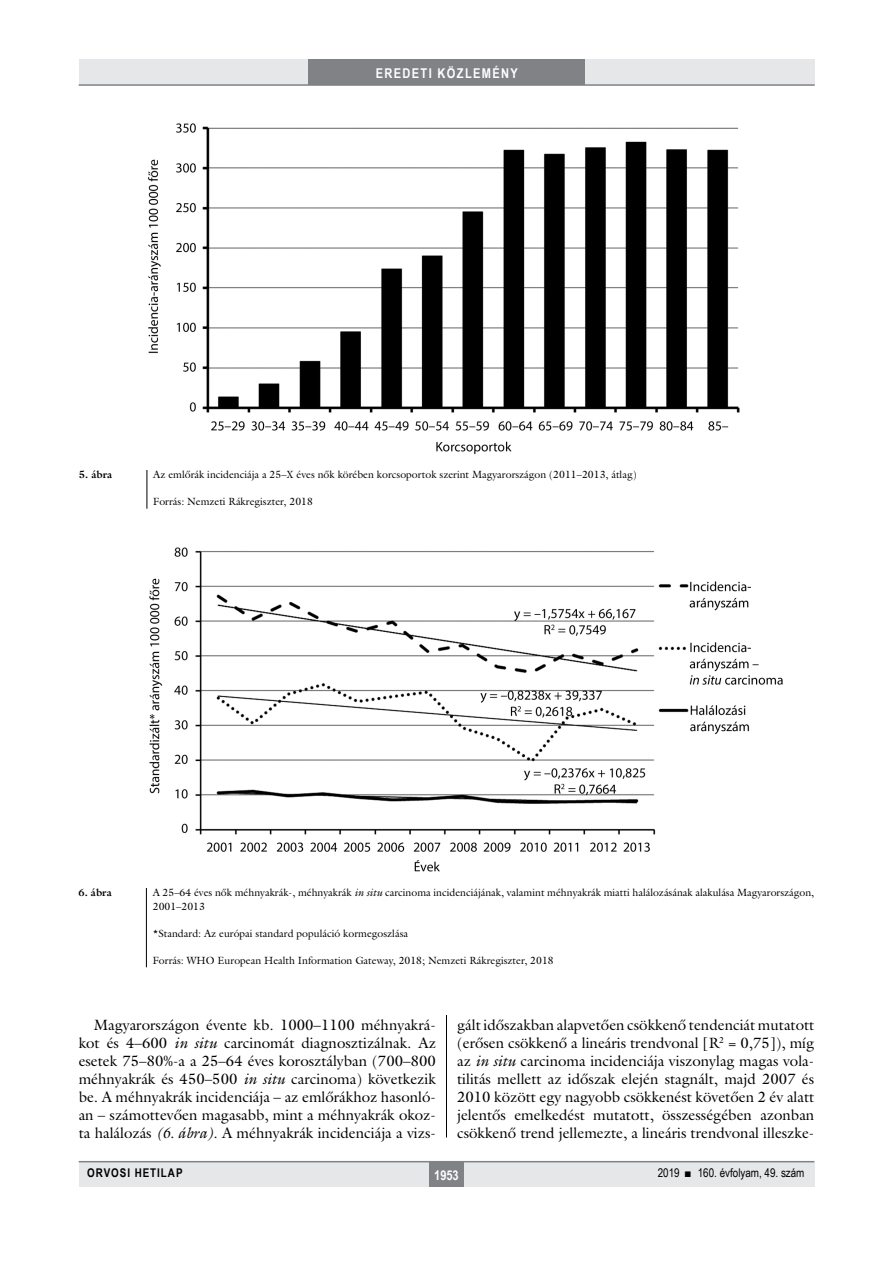
<style>
.page{position:relative;width:893px;height:1263px;background:#fff}
.page>*{position:absolute;margin:0;border:0;box-sizing:border-box;transform-origin:0 0}
.Body_Text{font:15px/18px "Galliard Reg";color:#000;text-align:justify}
.t1{font:700 13.5px "Arial Narrow";letter-spacing:.1em;color:#fff}
.t2{font:12px "Arial Narrow";color:#000}
.t3{font:700 12px "Arial Narrow";letter-spacing:.08em;color:#000}
.kepalairas2{font:10.5px/13.5px "Galliard Reg";color:#000}
.kepalairas1{font:700 10.5px "Galliard Reg";color:#000}
.s1{font-style:italic}
</style>
<div class="page">
<div style="left:79px;top:1161px;width:735px;height:25px;background:#e6e7e8"></div>
<div style="left:429px;top:1161px;width:34px;height:25px;background:#808285"></div>
<hr style="left:79px;top:1161px;width:735px;height:1px;background:#808285">
<div style="left:79px;top:60px;width:735px;height:25px;background:#e6e7e8"></div>
<div style="left:308px;top:60px;width:277px;height:25px;background:#808285"></div>
<hr style="left:79px;top:84px;width:736px;height:2px;background:#808285">
<hr style="left:446px;top:111px;width:1px;height:1026px;background:#000">
<div style="left:78px;top:888px;width:736px;height:126px;background:#fff"></div>
<hr style="left:146px;top:888px;width:1px;height:79px;background:#000">
<div style="left:78px;top:543px;width:736px;height:345px;background:#fff"></div>
<img style="left:149px;top:547px;width:634px;height:325px">
<div style="left:79px;top:470px;width:736px;height:73px;background:#fff"></div>
<hr style="left:147px;top:470px;width:1px;height:39px;background:#000">
<div style="left:79px;top:111px;width:735px;height:359px;background:#fff"></div>
<img style="left:148px;top:123px;width:592px;height:331px">
<p class="t1" style="left:376px;top:63px;width:144px">EREDETI KÖZLEMÉNY</p>
<p class="kepalairas1" style="left:79px;top:468px;width:35px">5. ábra</p>
<p class="kepalairas2" style="left:153px;top:468px;width:485px">Az emlőrák incidenciája a 25–X éves nők körében korcsoportok szerint Magyarországon (2011–2013, átlag)</p>
<p class="kepalairas2" style="left:153px;top:495px;width:161px">Forrás: Nemzeti Rákregiszter, 2018</p>
<p class="kepalairas1" style="left:78px;top:886px;width:35px">6. ábra</p>
<p class="kepalairas2" style="left:153px;top:886px;width:663px">A 25–64 éves nők méhnyakrák-, méhnyakrák <span class="s1">in situ</span> carcinoma incidenciájának, valamint méhnyakrák miatti halálozásának alakulása Magyarországon,<br>2001–2013</p>
<p class="kepalairas2" style="left:153px;top:926px;width:257px">*Standard: Az európai standard populáció kormegoszlása</p>
<p class="kepalairas2" style="left:153px;top:953px;width:403px">Forrás: WHO European Health Information Gateway, 2018; Nemzeti Rákregiszter, 2018</p>
<p class="Body_Text" style="left:79px;top:1015px;width:359px;text-indent:15px">Magyarországon évente kb. 1000–1100 méhnyakrá&shy;kot és 4–600 <span class="s1">in situ</span> carcinomát diagnosztizálnak. Az esetek 75–80%-a a 25–64 éves korosztályban (700–800 méhnyakrák és 450–500 <span class="s1">in situ</span> carcinoma) következik be. A méhnyakrák incidenciája – az emlőrákhoz hasonló&shy;an – számottevően magasabb, mint a méhnyakrák okoz&shy;ta halálozás <span class="s1">(6. ábra)</span>. A méhnyakrák incidenciája a vizs-</p>
<p class="Body_Text" style="left:457px;top:1015px;width:359px">gált időszakban alapvetően csökkenő tendenciát mutatott (erősen csökkenő a lineáris trendvonal [R<sup>2</sup> = 0,75]), míg az <span class="s1">in situ</span> carcinoma incidenciája viszonylag magas vola&shy;tilitás mellett az időszak elején stagnált, majd 2007 és 2010 között egy nagyobb csökkenést követően 2 év alatt jelentős emelkedést mutatott, összességében azonban csökkenő trend jellemezte, a lineáris trendvonal illeszke-</p>
<p class="t3" style="left:87px;top:1164px;width:97px">ORVOSI HETILAP</p>
<p class="t1" style="left:434px;top:1165px;width:26px">1953</p>
<p class="t2" style="left:658px;top:1164px;width:148px">2019 ■ 160. évfolyam, 49. szám</p>
</div>
